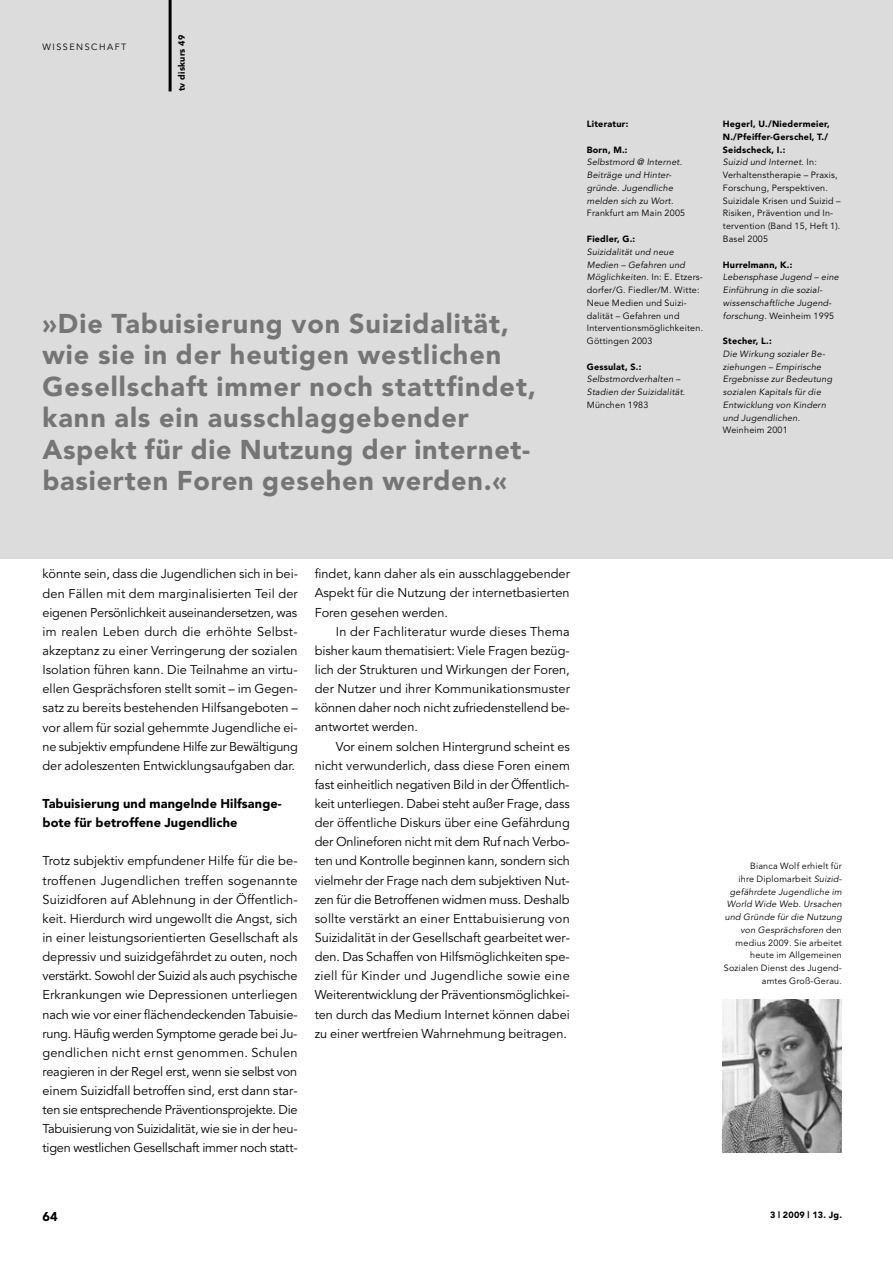
<style>
.page{position:relative;width:893px;height:1263px;background:#fff}
.page>*{position:absolute;margin:0;border:0;box-sizing:border-box;transform-origin:0 0}
.t1{font:900 27px/31.5px "Avenir";letter-spacing:.035em;color:#757575}
.t2{font:12.75px/19.2px "Avenir";color:#000;text-align:justify}
.t3{font:900 12.75px/19px "Avenir";letter-spacing:.01em;color:#000}
.t4{font:9px/12.8px "Avenir";letter-spacing:.02em;color:#000}
.t5{font:italic 9px/12.8px "Avenir";letter-spacing:.02em;color:#000}
.t6{font:900 9px "Avenir";letter-spacing:.025em;color:#000}
.t7{font:9px "Avenir";letter-spacing:.165em;color:#000}
.s1{font-style:normal}
.s2{font-style:italic}
.s3{font-weight:900}
</style>
<div class="page">
<div style="left:0;top:0;width:893px;height:559px;background:#dcdcdc"></div>
<hr style="left:169px;top:0;width:3px;height:91px;background:#000">
<img style="left:723px;top:999px;width:119px;height:153px">
<p class="t7" style="left:43px;top:44px;width:85px">WISSENSCHAFT</p>
<p class="t6" style="left:178px;top:91px;width:58px;rotate:-90deg">tv diskurs 49</p>
<h1 class="t1" style="left:43px;top:310px;width:495px">»Die Tabuisierung von Suizidalität, wie sie in der heutigen westlichen Gesellschaft immer noch stattfindet, kann als ein ausschlaggebender Aspekt für die Nutzung der internet&shy;basierten Foren gesehen werden.«</h1>
<p class="t6" style="left:587px;top:120px;width:43px">Literatur:</p>
<p class="t6" style="left:587px;top:146px;width:42px">Born, M.:</p>
<p class="t5" style="left:587px;top:157px;width:100px">Selbstmord @ Internet.<br>Beiträge und Hinter&shy;gründe. Jugendliche melden sich zu Wort<span class="s1">.<br>Frankfurt am Main 2005</span></p>
<p class="t6" style="left:587px;top:235px;width:50px">Fiedler, G.:</p>
<p class="t4" style="left:587px;top:246px;width:118px"><span class="s2">Suizidalität und neue<br>Medien – Gefahren und<br>Möglichkeiten</span>. In: E. Etzers&shy;dorfer/G. Fiedler/M. Witte:<br>Neue Medien und Suizi&shy;dalität – Gefahren und<br>Interventionsmöglichkeiten.<br>Göttingen 2003</p>
<p class="t6" style="left:587px;top:363px;width:56px">Gessulat, S.:</p>
<p class="t5" style="left:587px;top:374px;width:100px">Selbstmordverhalten –<br>Stadien der Suizidalität<span class="s1">.<br>München 1983</span></p>
<p class="t4" style="left:723px;top:118px;width:119px"><span class="s3">Hegerl, U./Niedermeier,<br>N./Pfeiffer-Gerschel, T./<br>Seidscheck, I.:<br></span><span class="s2">Suizid und Internet</span>. In:<br>Verhaltenstherapie – Praxis,<br>Forschung, Perspektiven.<br>Suizidale Krisen und Suizid –<br>Risiken, Prävention und In&shy;tervention (Band 15, Heft 1).<br>Basel 2005</p>
<p class="t6" style="left:723px;top:261px;width:71px">Hurrelmann, K.:</p>
<p class="t5" style="left:723px;top:271px;width:118px">Lebensphase Jugend – eine<br>Einführung in die sozial&shy;wissenschaftliche Jugend&shy;forschung<span class="s1">. Weinheim 1995</span></p>
<p class="t6" style="left:723px;top:337px;width:50px">Stecher, L.:</p>
<p class="t5" style="left:723px;top:348px;width:111px">Die Wirkung sozialer Be&shy;ziehungen – Empirische<br>Ergebnisse zur Bedeutung sozialen Kapitals für die<br>Entwicklung von Kindern und Jugendlichen<span class="s1">.<br>Weinheim 2001</span></p>
<p class="t2" style="left:43px;top:565px;width:257px">könnte sein, dass die Jugendlichen sich in bei&shy;den Fällen mit dem marginalisierten Teil der eigenen Persönlichkeit auseinandersetzen, was im realen Leben durch die erhöhte Selbst&shy;akzeptanz zu einer Verringerung der sozialen Isolation führen kann. Die Teilnahme an virtu&shy;ellen Gesprächsforen stellt somit – im Gegen&shy;satz zu bereits bestehenden Hilfsangeboten – vor allem für sozial gehemmte Jugendliche ei&shy;ne subjektiv empfundene Hilfe zur Bewältigung der adoleszenten Entwicklungsaufgaben dar.</p>
<p class="t3" style="left:43px;top:795px;width:241px">Tabuisierung und mangelnde Hilfsange&shy;bote für betroffene Jugendliche</p>
<p class="t2" style="left:43px;top:852px;width:257px">Trotz subjektiv empfundener Hilfe für die be&shy;troffenen Jugendlichen treffen sogenannte Suizidforen auf Ablehnung in der Öffentlich&shy;keit. Hierdurch wird ungewollt die Angst, sich in einer leistungsorientierten Gesellschaft als depressiv und suizidgefährdet zu outen, noch verstärkt. Sowohl der Suizid als auch psychische Erkrankungen wie Depressionen unterliegen nach wie vor einer flächendeckenden Tabuisie&shy;rung. Häufig werden Symptome gerade bei Ju&shy;gendlichen nicht ernst genommen. Schulen reagieren in der Regel erst, wenn sie selbst von einem Suizidfall betroffen sind, erst dann star&shy;ten sie entsprechende Präventionsprojekte. Die Tabuisierung von Suizidalität, wie sie in der heu&shy;tigen westlichen Gesellschaft immer noch statt-</p>
<p class="t2" style="left:315px;top:565px;width:257px">findet, kann daher als ein ausschlaggebender Aspekt für die Nutzung der internetbasierten Foren gesehen werden.</p>
<p class="t2" style="left:315px;top:623px;width:257px;text-indent:21px">In der Fachliteratur wurde dieses Thema bisher kaum thematisiert: Viele Fragen bezüg&shy;lich der Strukturen und Wirkungen der Foren, der Nutzer und ihrer Kommunikationsmuster können daher noch nicht zufriedenstellend be&shy;antwortet werden.</p>
<p class="t2" style="left:315px;top:738px;width:257px;text-indent:21px">Vor einem solchen Hintergrund scheint es nicht verwunderlich, dass diese Foren einem fast einheitlich negativen Bild in der Öffentlich&shy;keit unterliegen. Dabei steht außer Frage, dass der öffentliche Diskurs über eine Gefährdung der Onlineforen nicht mit dem Ruf nach Verbo&shy;ten und Kontrolle beginnen kann, sondern sich vielmehr der Frage nach dem subjektiven Nut&shy;zen für die Betroffenen widmen muss. Deshalb sollte verstärkt an einer Enttabuisierung von Suizidalität in der Gesellschaft gearbeitet wer&shy;den. Das Schaffen von Hilfsmöglichkeiten spe&shy;ziell für Kinder und Jugendliche sowie eine Weiterentwicklung der Präventionsmöglichkei&shy;ten durch das Medium Internet können dabei zu einer wertfreien Wahrnehmung beitragen.</p>
<p class="t4" style="left:724px;top:860px;width:120px;text-align:right">Bianca Wolf erhielt für<br>ihre Diplomarbeit <span class="s2">Suizid&shy;gefährdete Jugendliche im<br>World Wide Web. Ursachen und Gründe für die Nutzung von Gesprächsforen</span> den medius 2009. Sie arbeitet heute im Allgemeinen<br>Sozialen Dienst des Jugend&shy;amtes Groß-Gerau.</p>
<p class="t3" style="left:43px;top:1208px;width:17px">64</p>
<p class="t6" style="left:770px;top:1211px;width:73px">3 | 2009 | 13. Jg.</p>
</div>
